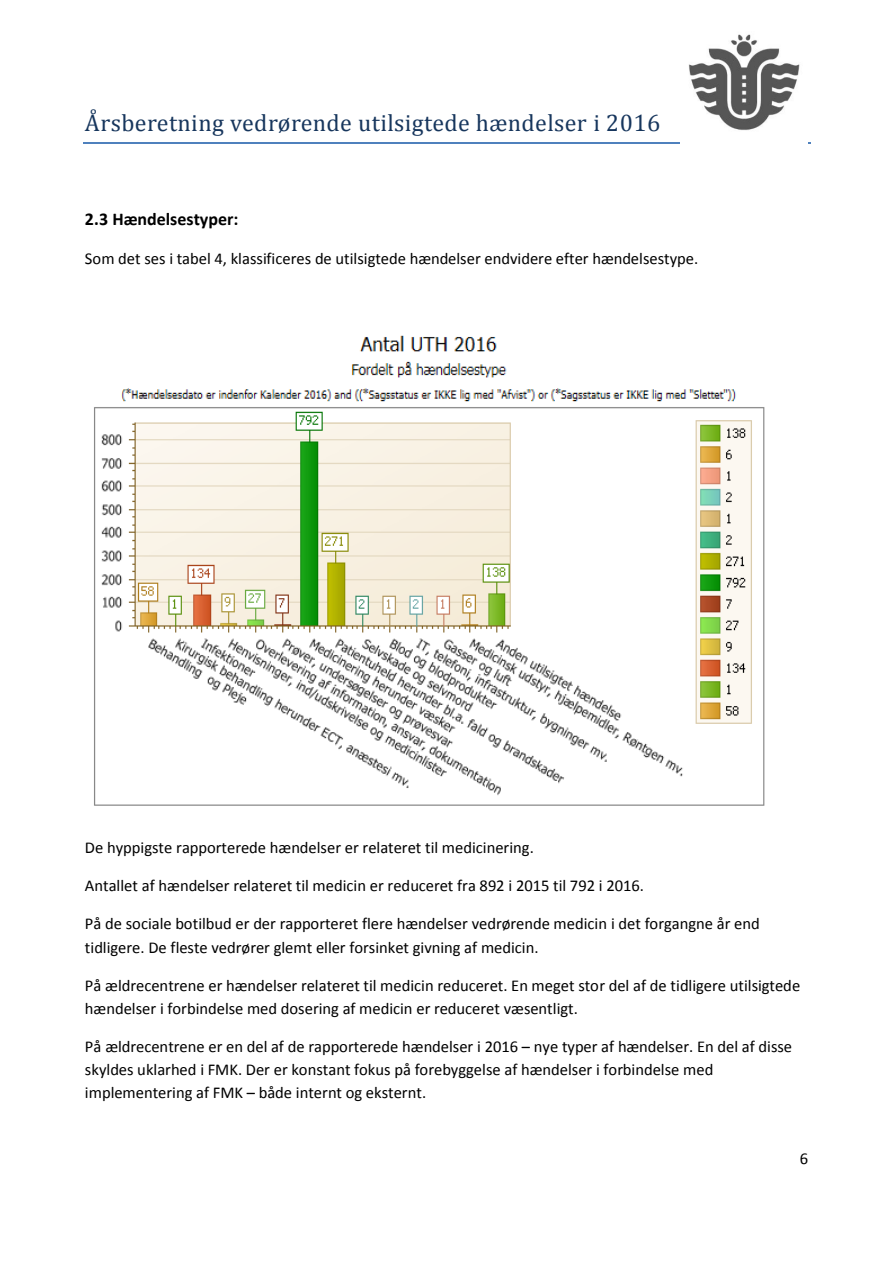
<style>
.page{position:relative;width:893px;height:1263px;background:#fff}
.page>*{position:absolute;margin:0;border:0;box-sizing:border-box;transform-origin:0 0}
.t1{font:24px "Cambria";letter-spacing:.015em;color:#17365d}
.t2{font:700 18px "Calibri";color:#000}
.t3{font:16.5px/23.2px "Calibri";color:#000}
</style>
<div class="page">
<hr style="left:83px;top:142px;width:727px;height:2px;background:#4f81bd">
<img style="left:681px;top:34px;width:126px;height:110px">
<img style="left:94px;top:335px;width:671px;height:471px">
<h1 class="t1" style="left:85px;top:108px;width:577px">Å rsberetning vedrørende utilsigtede hændelser i 2016</h1>
<p class="t2" style="left:85px;top:211px;width:155px">2.3 Hændelsestyper:</p>
<p class="t3" style="left:85px;top:248px;width:615px">Som det ses i tabel 4, klassificeres de utilsigtede hændelser endvidere efter hændelsestype.</p>
<p class="t3" style="left:85px;top:837px;width:450px">De hyppigste rapporterede hændelser er relateret til medicinering.</p>
<p class="t3" style="left:85px;top:875px;width:561px">Antallet af hændelser relateret til medicin er reduceret fra 892 i 2015 til 792 i 2016.</p>
<p class="t3" style="left:85px;top:913px;width:676px">På de sociale botilbud er der rapporteret flere hændelser vedrørende medicin i det forgangne år end tidligere. De fleste vedrører glemt eller forsinket givning af medicin.</p>
<p class="t3" style="left:85px;top:975px;width:717px">På ældrecentrene er hændelser relateret til medicin reduceret. En meget stor del af de tidligere utilsigtede hændelser i forbindelse med dosering af medicin er reduceret væsentligt.</p>
<p class="t3" style="left:85px;top:1036px;width:709px">På ældrecentrene er en del af de rapporterede hændelser i 2016 – nye typer af hændelser. En del af disse skyldes uklarhed i FMK. Der er konstant fokus på forebyggelse af hændelser i forbindelse med implementering af FMK – både internt og eksternt.</p>
<p class="t3" style="left:800px;top:1148px;width:10px">6</p>
</div>
